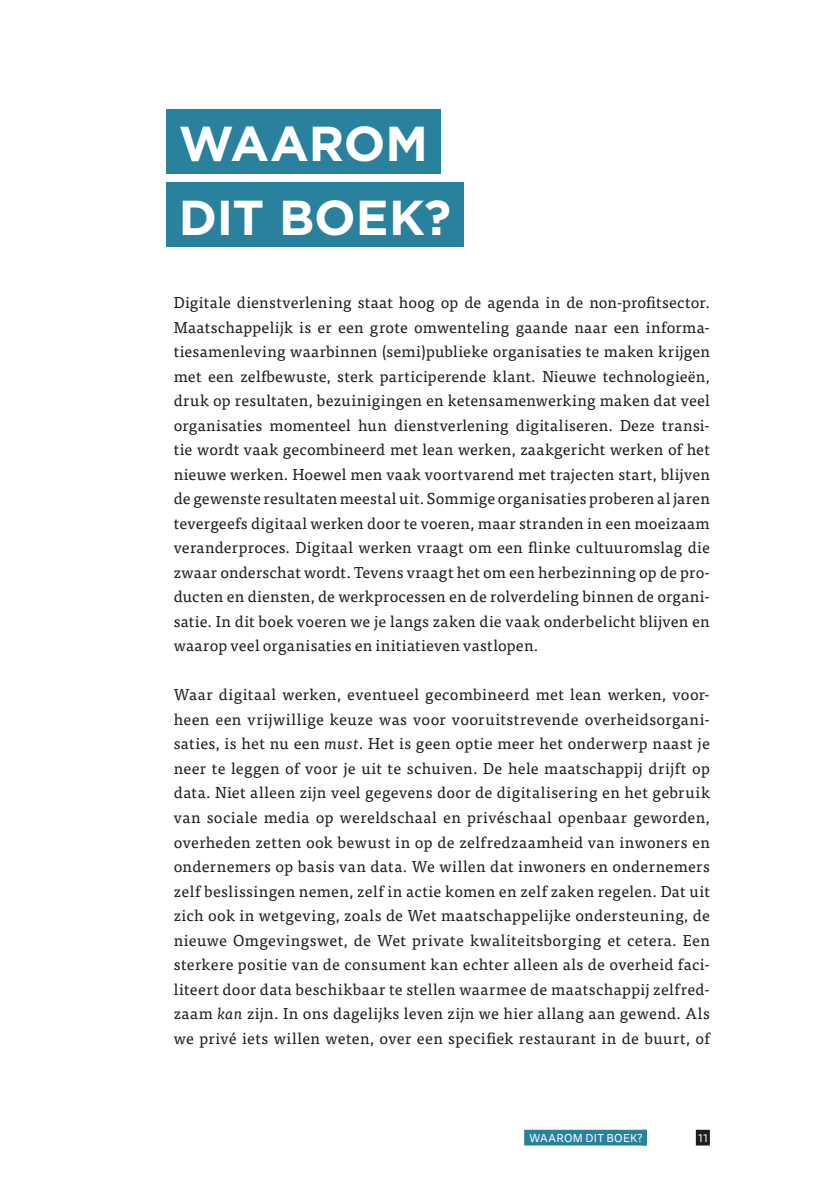
<style>
.page{position:relative;width:834px;height:1201px;background:#fff}
.page>*{position:absolute;margin:0;border:0;box-sizing:border-box;transform-origin:0 0}
.t1{font:700 49px/73.5px "Gotham";letter-spacing:-.005em;color:#fff}
.t2{font:15.75px/24.5px "Tisa Pro";letter-spacing:.02em;color:#1d1d1b;text-align:justify}
.t3{font:11.38px "Tisa Sans Pro";color:#fff}
.s1{font-style:italic}
</style>
<div class="page">
<div style="left:695px;top:1129px;width:14px;height:16px;background:#1d1d1b"></div>
<div style="left:524px;top:1129px;width:122px;height:16px;background:#29819e"></div>
<div style="left:641px;top:1129px;width:6px;height:16px;background:#29819e"></div>
<div style="left:166px;top:109px;width:274px;height:64px;background:#29819e"></div>
<div style="left:166px;top:183px;width:297px;height:64px;background:#29819e"></div>
<h1 class="t1" style="left:179px;top:107px;width:274px">WAAROM<br>DIT BOEK?</h1>
<p class="t2" style="left:174px;top:289px;width:537px">Digitale dienstverlening staat hoog op de agenda in de non-profitsector.<br>Maatschappelijk is er een grote omwenteling gaande naar een informa&shy;tiesamenleving waarbinnen (semi)publieke organisaties te maken krijgen met een zelfbewuste, sterk participerende klant. Nieuwe technologieën, druk op resultaten, bezuinigingen en ketensamenwerking maken dat veel organisaties momenteel hun dienstverlening digitaliseren. Deze transi&shy;tie wordt vaak gecombineerd met lean werken, zaakgericht werken of het nieuwe werken. Hoewel men vaak voortvarend met trajecten start, blijven de gewenste resultaten meestal uit. Sommige organisaties proberen al jaren tevergeefs digitaal werken door te voeren, maar stranden in een moeizaam veranderproces. Digitaal werken vraagt om een flinke cultuuromslag die zwaar onderschat wordt. Tevens vraagt het om een herbezinning op de pro&shy;ducten en diensten, de werkprocessen en de rolverdeling binnen de organi&shy;satie. In dit boek voeren we je langs zaken die vaak onderbelicht blijven en waarop veel organisaties en initiatieven vastlopen.</p>
<p class="t2" style="left:174px;top:681px;width:537px">Waar digitaal werken, eventueel gecombineerd met lean werken, voor&shy;heen een vrijwillige keuze was voor vooruitstrevende overheidsorgani&shy;saties, is het nu een <span class="s1">must</span>. Het is geen optie meer het onderwerp naast je neer te leggen of voor je uit te schuiven. De hele maatschappij drijft op data. Niet alleen zijn veel gegevens door de digitalisering en het gebruik van sociale media op wereldschaal en privéschaal openbaar geworden, overheden zetten ook bewust in op de zelfredzaamheid van inwoners en ondernemers op basis van data. We willen dat inwoners en ondernemers zelf beslissingen nemen, zelf in actie komen en zelf zaken regelen. Dat uit zich ook in wetgeving, zoals de Wet maatschappelijke ondersteuning, de nieuwe Omgevingswet, de Wet private kwaliteitsborging et cetera. Een sterkere positie van de consument kan echter alleen als de overheid faci&shy;liteert door data beschikbaar te stellen waarmee de maatschappij zelfred&shy;zaam <span class="s1">kan</span> zijn. In ons dagelijks leven zijn we hier allang aan gewend. Als we privé iets willen weten, over een specifiek restaurant in de buurt, of</p>
<p class="t3" style="left:529px;top:1129px;width:14px">WAARO</p>
<p class="t3" style="left:573px;top:1129px;width:71px">M DIT BOEK?</p>
<p class="t3" style="left:698px;top:1129px;width:11px">11</p>
</div>
